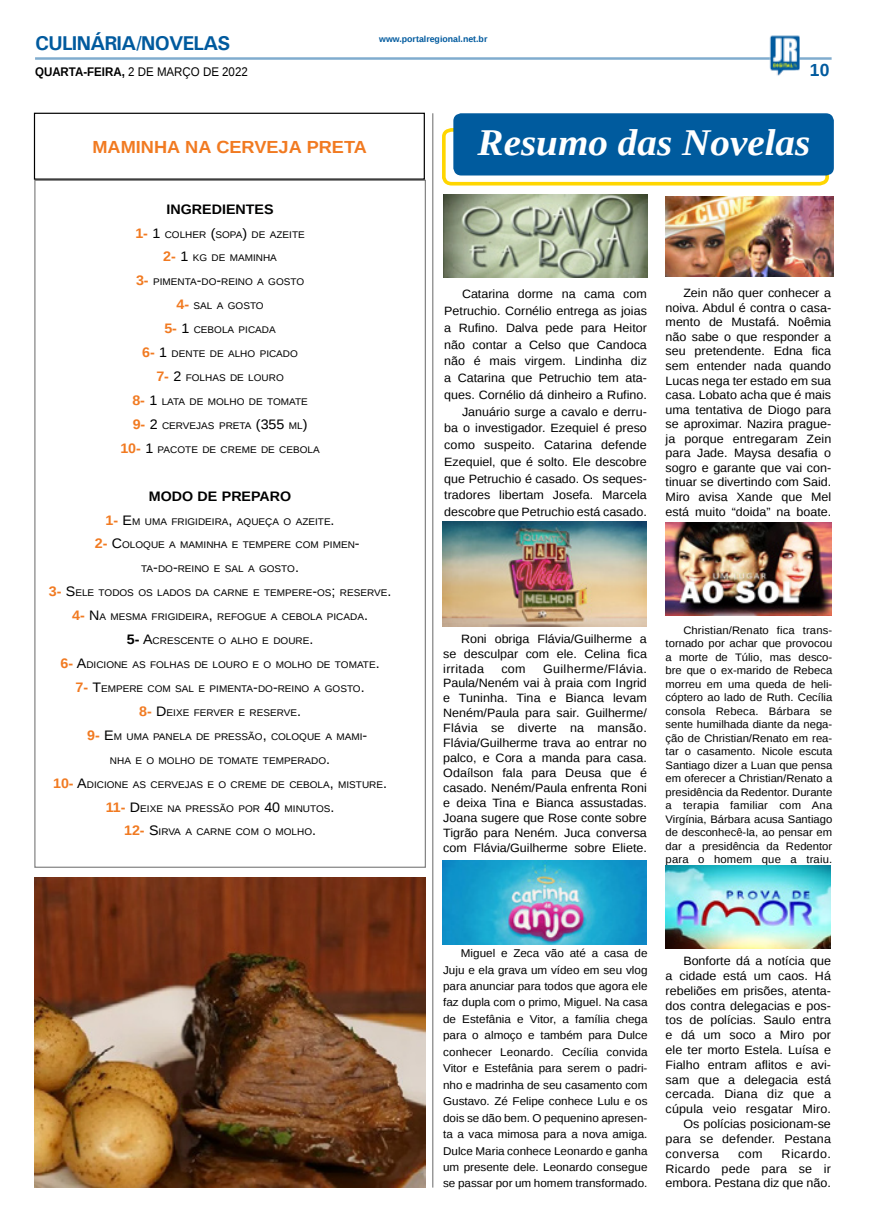
<style>
.page{position:relative;width:869px;height:1223px;background:#fff}
.page>*{position:absolute;margin:0;border:0;box-sizing:border-box;transform-origin:0 0}
.TÍTULO{font:italic 700 37.62px "Liberation Serif";color:#fff;scale:1.04 1}
.TITULO_PG{font:700 20px "Univers";letter-spacing:-.04em;color:#005a9e}
.TÍTULO-2{font:700 17.5px "Liberation Sans";color:#f17a21;scale:1.04 1}
.TÍTULO-3{font:700 17.5px "Liberation Sans";color:#005a9e}
.MATÉRIA{font:700 13.75px "Liberation Sans";color:#000101;scale:1.04 1}
.DATA_PG{font:12.5px "Liberation Sans";color:#000;scale:.92 1}
.MATÉRIA-2{font:12px/14.5px "Liberation Sans";color:#000;text-align:justify;scale:1.04 1}
.MATÉRIA-3{font:11.25px/16.5px "Liberation Sans";color:#000;text-align:justify;scale:1.04 1}
.MATÉRIA-4{font:10.88px/13.5px "Liberation Sans";color:#000;text-align:justify;scale:1.04 1}
.MATÉRIA-5{font:9.62px "Liberation Sans";color:#000101;scale:1.04 1}
.DATA_PG-2{font:700 8.75px "Liberation Sans";color:#005a9e}
.s1{font-weight:700}
.s2{font-weight:700;font-size:13.75px;color:#f17a21}
.s3{font-size:13.75px}
.s4{font-weight:700;font-size:13.75px}
</style>
<div class="page">
<hr style="left:35px;top:57px;width:796px;height:3px;background:#005a9e">
<img style="left:769px;top:36px;width:30px;height:40px">
<hr style="left:432px;top:113px;width:1px;height:1074px;background:#000">
<svg style="left:442px;top:128px;width:388px;height:58px"></svg>
<div style="left:453px;top:113px;width:380px;height:62px;background:#005b9e;border-radius:8px"></div>
<img style="left:665px;top:523px;width:165px;height:92px">
<img style="left:442px;top:521px;width:204px;height:105px">
<img style="left:665px;top:865px;width:165px;height:84px">
<div style="left:34px;top:113px;width:390px;height:67px;border:1px solid #000"></div>
<img style="left:443px;top:195px;width:203px;height:83px">
<img style="left:442px;top:861px;width:204px;height:83px">
<img style="left:665px;top:196px;width:167px;height:80px">
<img style="left:34px;top:877px;width:392px;height:310px">
<p class="TITULO_PG" style="left:35px;top:31px;width:197px">CULINÁRIA/NOVELAS</p>
<p class="DATA_PG" style="left:35px;top:65px;width:233px"><span class="s1">QUARTA-FEIRA,</span> 2 DE MARÇO DE 2022</p>
<p class="DATA_PG-2" style="left:379px;top:33px;width:110px">www.portalregional.net.br</p>
<p class="TÍTULO-3" style="left:809px;top:58px;width:21px">10</p>
<p class="TÍTULO-2" style="left:92px;top:134px;width:265px">MAMINHA NA CERVEJA PRETA</p>
<p class="TÍTULO" style="left:477px;top:118px;width:321px">Resumo das Novelas</p>
<p class="MATÉRIA" style="left:166px;top:199px;width:104px">INGREDIENTES</p>
<p class="MATÉRIA-5" style="left:135px;top:229px;width:164px"><span class="s2">1-</span> <span class="s3">1</span> COLHER <span class="s3">(</span>SOPA<span class="s3">)</span> DE AZEITE</p>
<p class="MATÉRIA-5" style="left:163px;top:253px;width:111px"><span class="s2">2-</span> <span class="s3">1</span> KG DE MAMINHA</p>
<p class="MATÉRIA-5" style="left:136px;top:277px;width:163px"><span class="s2">3-</span> PIMENTA<span class="s3">-</span>DO<span class="s3">-</span>REINO A GOSTO</p>
<p class="MATÉRIA-5" style="left:176px;top:300px;width:85px"><span class="s2">4-</span> SAL A GOSTO</p>
<p class="MATÉRIA-5" style="left:164px;top:324px;width:109px"><span class="s2">5-</span> <span class="s3">1</span> CEBOLA PICADA</p>
<p class="MATÉRIA-5" style="left:142px;top:348px;width:151px"><span class="s2">6-</span> <span class="s3">1</span> DENTE DE ALHO PICADO</p>
<p class="MATÉRIA-5" style="left:156px;top:372px;width:124px"><span class="s2">7-</span> <span class="s3">2</span> FOLHAS DE LOURO</p>
<p class="MATÉRIA-5" style="left:132px;top:396px;width:170px"><span class="s2">8-</span> <span class="s3">1</span> LATA DE MOLHO DE TOMATE</p>
<p class="MATÉRIA-5" style="left:133px;top:420px;width:169px"><span class="s2">9-</span> <span class="s3">2</span> CERVEJAS PRETA <span class="s3">(355</span> ML<span class="s3">)</span></p>
<p class="MATÉRIA-5" style="left:120px;top:444px;width:193px"><span class="s2">10-</span> <span class="s3">1</span> PACOTE DE CREME DE CEBOLA</p>
<p class="MATÉRIA" style="left:149px;top:486px;width:138px">MODO DE PREPARO</p>
<p class="MATÉRIA-5" style="left:105px;top:516px;width:222px"><span class="s2">1-</span> <span class="s3">E</span>M UMA FRIGIDEIRA<span class="s3">,</span> AQUEÇA O AZEITE<span class="s3">.</span></p>
<p class="MATÉRIA-5" style="left:95px;top:539px;width:256px"><span class="s2">2-</span> <span class="s3">C</span>OLOQUE A MAMINHA E TEMPERE COM PIMEN<span class="s3">-</span></p>
<p class="MATÉRIA-5" style="left:141px;top:563px;width:153px">TA<span class="s3">-</span>DO<span class="s3">-</span>REINO E SAL A GOSTO<span class="s3">.</span></p>
<p class="MATÉRIA-5" style="left:49px;top:587px;width:331px"><span class="s2">3-</span> <span class="s3">S</span>ELE TODOS OS LADOS DA CARNE E TEMPERE<span class="s3">-</span>OS<span class="s3">;</span> RESERVE<span class="s3">.</span></p>
<p class="MATÉRIA-5" style="left:72px;top:611px;width:286px"><span class="s2">4-</span> <span class="s3">N</span>A MESMA FRIGIDEIRA<span class="s3">,</span> REFOGUE A CEBOLA PICADA<span class="s3">.</span></p>
<p class="MATÉRIA-5" style="left:127px;top:635px;width:181px"><span class="s4">5-</span> <span class="s3">A</span>CRESCENTE O ALHO E DOURE<span class="s3">.</span></p>
<p class="MATÉRIA-5" style="left:60px;top:659px;width:308px"><span class="s2">6-</span> <span class="s3">A</span>DICIONE AS FOLHAS DE LOURO E O MOLHO DE TOMATE<span class="s3">.</span></p>
<p class="MATÉRIA-5" style="left:75px;top:683px;width:279px"><span class="s2">7-</span> <span class="s3">T</span>EMPERE COM SAL E PIMENTA<span class="s3">-</span>DO<span class="s3">-</span>REINO A GOSTO<span class="s3">.</span></p>
<p class="MATÉRIA-5" style="left:139px;top:707px;width:157px"><span class="s2">8-</span> <span class="s3">D</span>EIXE FERVER E RESERVE<span class="s3">.</span></p>
<p class="MATÉRIA-5" style="left:87px;top:731px;width:270px"><span class="s2">9-</span> <span class="s3">E</span>M UMA PANELA DE PRESSÃO<span class="s3">,</span> COLOQUE A MAMI<span class="s3">-</span></p>
<p class="MATÉRIA-5" style="left:110px;top:755px;width:213px">NHA E O MOLHO DE TOMATE TEMPERADO<span class="s3">.</span></p>
<p class="MATÉRIA-5" style="left:53px;top:779px;width:322px"><span class="s2">10-</span> <span class="s3">A</span>DICIONE AS CERVEJAS E O CREME DE CEBOLA<span class="s3">,</span> MISTURE<span class="s3">.</span></p>
<p class="MATÉRIA-5" style="left:106px;top:802px;width:221px"><span class="s2">11-</span> <span class="s3">D</span> EIXE NA PRESSÃO POR <span class="s3">40</span> MINUTOS<span class="s3">.</span></p>
<p class="MATÉRIA-5" style="left:124px;top:826px;width:186px"><span class="s2">12-</span> <span class="s3">S</span>IRVA A CARNE COM O MOLHO<span class="s3">.</span></p>
<p class="MATÉRIA-2" style="left:444px;top:286px;width:196px;line-height:16.8px;text-indent:18px">Catarina dorme na cama com Petruchio. Cornélio entrega as joias a Rufino. Dalva pede para Heitor não contar a Celso que Candoca não é mais virgem. Lindinha diz a Catarina que Petruchio tem ata&shy;ques. Cornélio dá dinheiro a Rufino.</p>
<p class="MATÉRIA-2" style="left:444px;top:403px;width:196px;line-height:16.8px;text-indent:18px">Januário surge a cavalo e derru&shy;ba o investigador. Ezequiel é preso como suspeito. Catarina defende Ezequiel, que é solto. Ele descobre que Petruchio é casado. Os seques&shy;tradores libertam Josefa. Marcela descobre que Petruchio está casado.</p>
<p class="MATÉRIA-2" style="left:665px;top:286px;width:161px;text-indent:18px">Zein não quer conhecer a noiva. Abdul é contra o casa&shy;mento de Mustafá. Noêmia não sabe o que responder a seu pretendente. Edna fica sem entender nada quando Lucas nega ter estado em sua casa. Lobato acha que é mais uma tentativa de Diogo para se aproximar. Nazira prague&shy;ja porque entregaram Zein para Jade. Maysa desafia o sogro e garante que vai con&shy;tinuar se divertindo com Said.<br>Miro avisa Xande que Mel está muito “doida” na boate.</p>
<p class="MATÉRIA-2" style="left:443px;top:631px;width:197px;line-height:15px;text-indent:18px">Roni obriga Flávia/Guilherme a se desculpar com ele. Celina fica irritada</p>
<p class="MATÉRIA-2" style="left:443px;top:661px;width:197px;line-height:15px;text-indent:100px">Guilherme/Flávia.<br>Paula/Neném vai à praia com Ingrid e Tuninha. Tina e Bianca levam Neném/Paula para sair. Guilherme/ Flávia se diverte na mansão.<br>Flávia/Guilherme trava ao entrar no palco, e Cora a manda para casa.<br>Odaílson fala para Deusa que é casado. Neném/Paula enfrenta Roni e deixa Tina e Bianca assustadas.<br>Joana sugere que Rose conte sobre Tigrão para Neném. Juca conversa com Flávia/Guilherme sobre Eliete.</p>
<p class="MATÉRIA-2" style="left:501px;top:661px;width:25px">com</p>
<p class="MATÉRIA-4" style="left:665px;top:624px;width:162px;text-indent:18px">Christian/Renato fica trans&shy;tornado por achar que provocou a morte de Túlio, mas desco&shy;bre que o ex-marido de Rebeca morreu em uma queda de heli&shy;cóptero ao lado de Ruth. Cecília consola Rebeca. Bárbara se sente humilhada diante da nega&shy;ção de Christian/Renato em rea&shy;tar o casamento. Nicole escuta Santiago dizer a Luan que pensa em oferecer a Christian/Renato a presidência da Redentor. Durante a terapia familiar com Ana Virgínia, Bárbara acusa Santiago de desconhecê-la, ao pensar em dar a presidência da Redentor para o homem que a traiu.</p>
<p class="MATÉRIA-3" style="left:443px;top:945px;width:198px;text-indent:18px">Miguel e Zeca vão até a casa de Juju e ela grava um vídeo em seu vlog para anunciar para todos que agora ele faz dupla com o primo, Miguel. Na casa de Estefânia e Vitor, a família chega para o almoço e também para Dulce conhecer Leonardo. Cecília convida Vitor e Estefânia para serem o padri&shy;nho e madrinha de seu casamento com Gustavo. Zé Felipe conhece Lulu e os dois se dão bem. O pequenino apresen&shy;ta a vaca mimosa para a nova amiga.<br>Dulce Maria conhece Leonardo e ganha um presente dele. Leonardo consegue se passar por um homem transformado.</p>
<p class="MATÉRIA-2" style="left:665px;top:954px;width:160px;line-height:14.9px;text-indent:18px">Bonforte dá a notícia que a cidade está um caos. Há rebeliões em prisões, atenta&shy;dos contra delegacias e pos&shy;tos de polícias. Saulo entra e dá um soco a Miro por ele ter morto Estela. Luísa e Fialho entram aflitos e avi&shy;sam que a delegacia está cercada. Diana diz que a cúpula veio resgatar Miro.</p>
<p class="MATÉRIA-2" style="left:665px;top:1117px;width:160px;line-height:14.9px;text-indent:18px">Os polícias posicionam-se para se defender. Pestana conversa</p>
<p class="MATÉRIA-2" style="left:665px;top:1146px;width:160px;line-height:14.9px;text-indent:116px">Ricardo.<br>Ricardo pede para se ir embora. Pestana diz que não.</p>
<p class="MATÉRIA-2" style="left:737px;top:1146px;width:25px">com</p>
</div>
